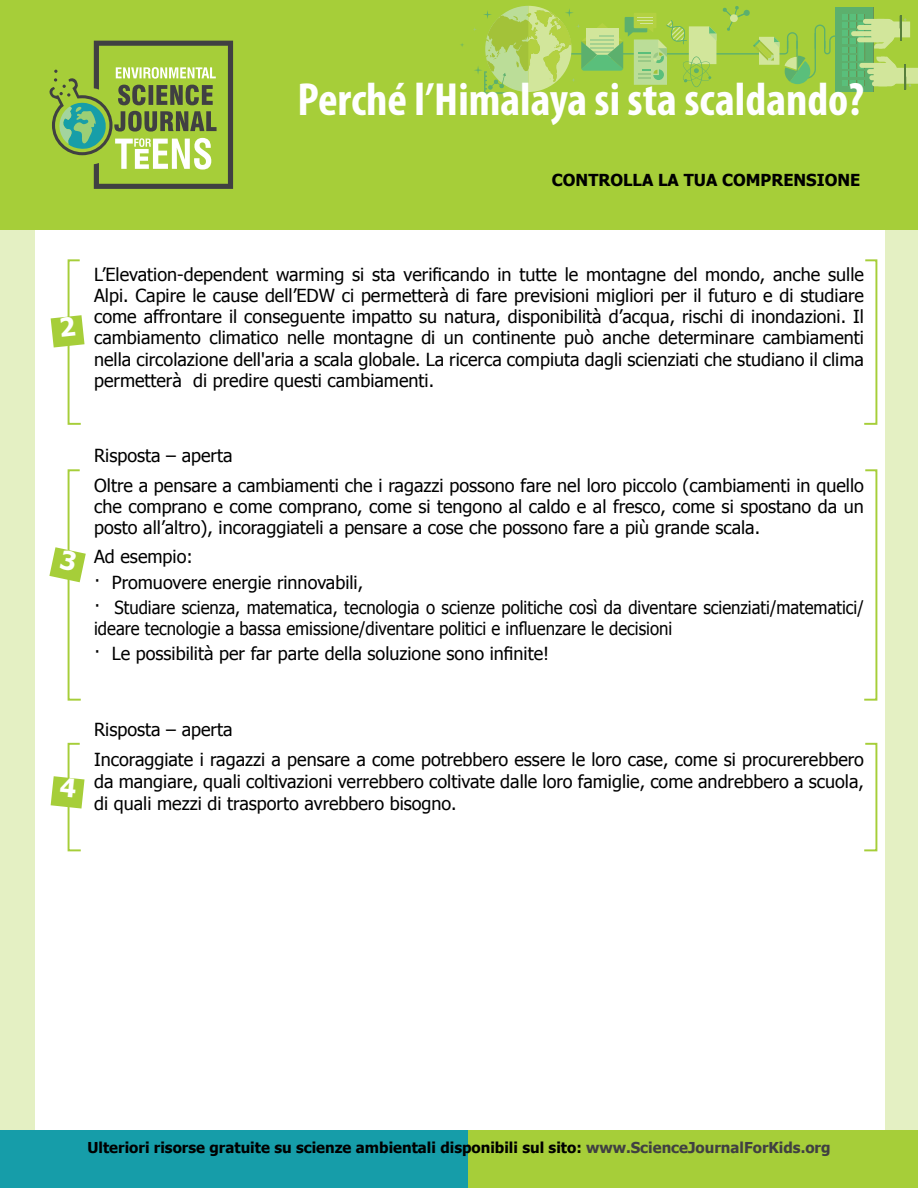
<style>
.page{position:relative;width:918px;height:1188px;background:#e4f0c3}
.page>*{position:absolute;margin:0;border:0;box-sizing:border-box;transform-origin:0 0}
.t1{font:700 condensed 46.65px "Myriad Pro";color:#fff}
.t2{font:18px/21px "Tahoma";color:#000}
.t3{font:18px/25.2px "Tahoma";color:#000;scale:.93 1}
.t4{font:700 16.5px "Tahoma";color:#000}
.t5{font:700 15px "Tahoma";color:#000}
.s1{color:#404042}
</style>
<div class="page">
<div style="left:35px;top:230px;width:849px;height:911px;background:#fff"></div>
<div style="left:0;top:0;width:918px;height:230px;background:#a6ce39"></div>
<div style="left:835px;top:7px;width:38px;height:85px;background:#5cb06d"></div>
<div style="left:867px;top:69px;width:23px;height:5px;background:#d2e69b;border-radius:2px"></div>
<div style="left:874px;top:63px;width:23px;height:23px;background:#d2e69b;border-radius:6px"></div>
<div style="left:872px;top:81px;width:17px;height:5px;background:#d2e69b;border-radius:2px"></div>
<div style="left:869px;top:75px;width:24px;height:5px;background:#d2e69b;border-radius:2px"></div>
<div style="left:859px;top:63px;width:24px;height:5px;background:#d2e69b;border-radius:2px"></div>
<div style="left:871px;top:19px;width:24px;height:23px;background:#d2e69b;border-radius:6px"></div>
<div style="left:863px;top:19px;width:23px;height:5px;background:#d2e69b;border-radius:2px"></div>
<div style="left:857px;top:25px;width:23px;height:5px;background:#d2e69b;border-radius:2px"></div>
<div style="left:857px;top:37px;width:23px;height:5px;background:#d2e69b;border-radius:2px"></div>
<div style="left:851px;top:31px;width:23px;height:5px;background:#d2e69b;border-radius:2px"></div>
<svg style="left:876px;top:57px;width:42px;height:32px"></svg>
<svg style="left:874px;top:16px;width:36px;height:33px"></svg>
<svg style="left:473px;top:6px;width:392px;height:88px"></svg>
<div style="left:452px;top:1130px;width:466px;height:58px;background:#a6ce39"></div>
<div style="left:0;top:1130px;width:468px;height:58px;background:#169da9"></div>
<svg style="left:49px;top:41px;width:184px;height:148px"></svg>
<svg style="left:864px;top:259px;width:14px;height:166px"></svg>
<svg style="left:864px;top:469px;width:14px;height:232px"></svg>
<svg style="left:864px;top:742px;width:14px;height:110px"></svg>
<svg style="left:51px;top:259px;width:34px;height:166px"></svg>
<svg style="left:49px;top:469px;width:37px;height:232px"></svg>
<svg style="left:51px;top:742px;width:34px;height:110px"></svg>
<h1 class="t1" style="left:298px;top:74px;width:568px">Perché l’Himalaya si sta scaldando?</h1>
<p class="t4" style="left:552px;top:168px;width:310px">CONTROLLA LA TUA COMPRENSIONE</p>
<p class="t2" style="left:94px;top:264px;width:771px;text-align:justify">L’Elevation-dependent warming si sta verificando in tutte le montagne del mondo, anche sulle Alpi. Capire le cause dell’EDW ci permetterà di fare previsioni migliori per il futuro e di studiare come affrontare il conseguente impatto su natura, disponibilità d’acqua, rischi di inondazioni. Il cambiamento climatico nelle montagne di un continente può anche determinare cambiamenti nella circolazione dell'aria a scala globale. La ricerca compiuta dagli scienziati che studiano il clima permetterà di predire questi cambiamenti.</p>
<p class="t2" style="left:94px;top:440px;width:771px;line-height:29.5px">Risposta – aperta<br>Oltre a pensare a cambiamenti che i ragazzi possono fare nel loro piccolo (cambiamenti in quello</p>
<p class="t2" style="left:94px;top:495px;width:771px">che comprano e come comprano, come si tengono al caldo e al fresco, come si spostano da un posto all’altro), incoraggiateli a pensare a cose che possono fare a più grande scala.</p>
<p class="t2" style="left:94px;top:543px;width:771px;line-height:25.2px">Ad esempio:<br>· Promuovere energie rinnovabili,<br>· Studiare scienza, matematica, tecnologia o scienze politiche così da diventare scienziati/matematici/</p>
<p class="t3" style="left:94px;top:615px;width:623px">ideare tecnologie a bassa emissione/diventare politici e influenzare le decisioni · Le possibilità per far parte della soluzione sono infinite!</p>
<p class="t2" style="left:94px;top:714px;width:771px;line-height:30.2px">Risposta – aperta<br>Incoraggiate i ragazzi a pensare a come potrebbero essere le loro case, come si procurerebbero</p>
<p class="t2" style="left:94px;top:770px;width:771px;line-height:21.6px">da mangiare, quali coltivazioni verrebbero coltivate dalle loro famiglie, come andrebbero a scuola, di quali mezzi di trasporto avrebbero bisogno.</p>
<p class="t5" style="left:87px;top:1137px;width:745px">Ulteriori risorse gratuite su scienze ambientali disponibili sul sito: <span class="s1">www.ScienceJournalForKids.org</span></p>
</div>
